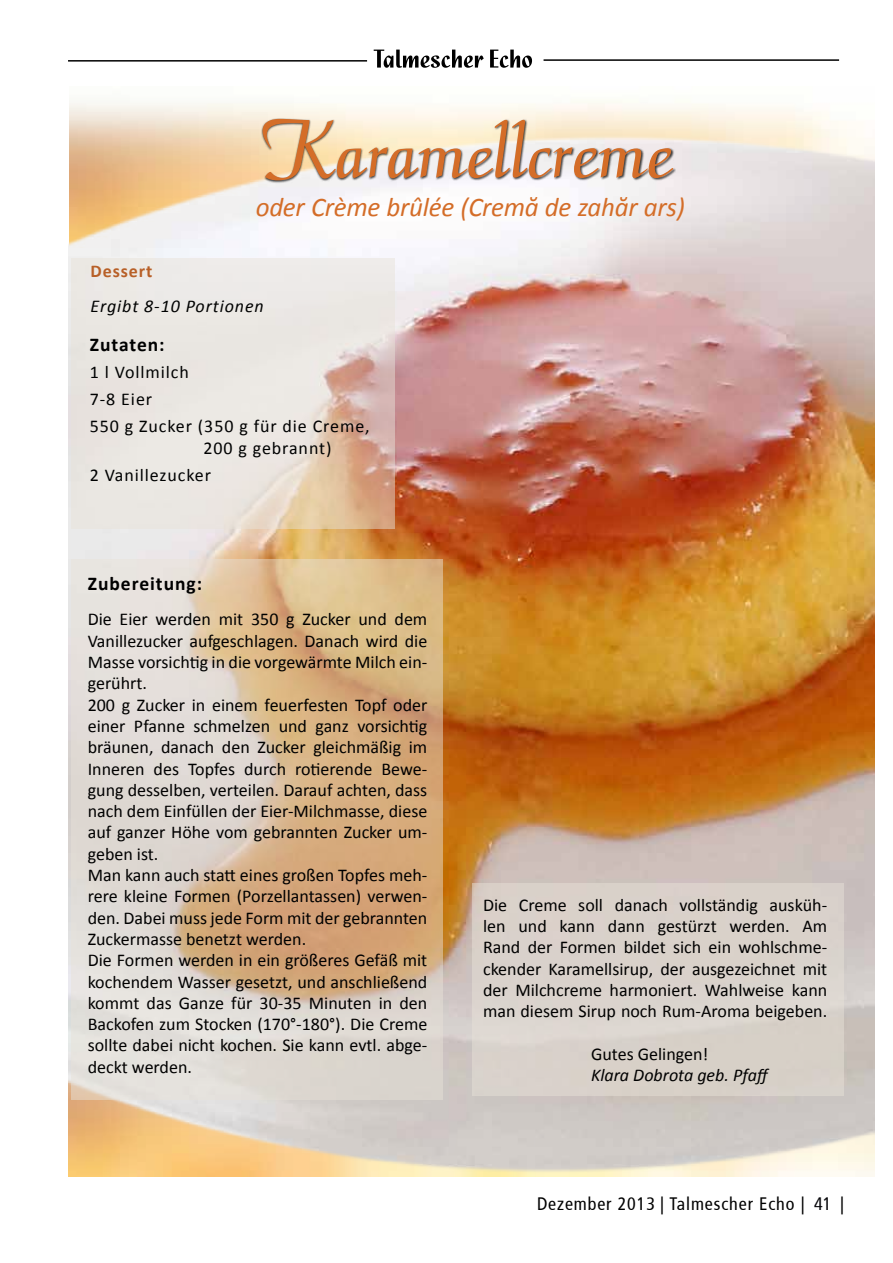
<style>
.page{position:relative;width:893px;height:1263px;background:#fff}
.page>*{position:absolute;margin:0;border:0;box-sizing:border-box;transform-origin:0 0}
.t1{font:italic 27px "Calibri";letter-spacing:-.01em;color:#d46d28}
.t2{font:700 19.5px "Calibri";letter-spacing:.05em;color:#000}
.t3{font:700 19.5px "Calibri";letter-spacing:.045em;color:#000101}
.t4{font:18px/21.3px "Calibri";color:#000}
.t5{font:18px/27px "Calibri";letter-spacing:.05em;color:#000101}
.t6{font:condensed 18px "Frutiger";letter-spacing:.05em;color:#000}
.t7{font:italic 18px "Calibri";color:#000}
.t8{font:italic 18px "Calibri";letter-spacing:.05em;color:#000101}
.t9{font:700 18px "Calibri";letter-spacing:.05em;color:#b86028}
.s1{color:#000101}
.s2{color:#050509}
</style>
<div class="page">
<hr style="left:68px;top:60px;width:299px;height:2px;background:#000">
<hr style="left:544px;top:59px;width:295px;height:2px;background:#000">
<svg style="left:374px;top:50px;width:158px;height:18px"></svg>
<img style="left:69px;top:102px;width:805px;height:1074px">
<svg style="left:72px;top:258px;width:323px;height:271px;background:#e7ded6"></svg>
<div style="left:262px;top:118px;width:414px;height:65px;background:#000;opacity:.75"></div>
<svg style="left:263px;top:119px;width:410px;height:61px;background:#e4c8ac"></svg>
<svg style="left:72px;top:559px;width:371px;height:540px;background:#dcc6ad"></svg>
<div style="left:472px;top:883px;width:371px;height:213px;background:#d9d1ca"></div>
<h1 class="t1" style="left:256px;top:188px;width:431px">oder Crème brûlée (Cremă de zahăr ars)</h1>
<p class="t9" style="left:90px;top:259px;width:63px">Dessert</p>
<p class="t8" style="left:90px;top:293px;width:175px">Ergibt 8-10 Portionen</p>
<p class="t3" style="left:90px;top:332px;width:76px">Zutaten:</p>
<p class="t5" style="left:90px;top:358px;width:281px">1 l Vollmilch<br>7-8 Eier<br>550 g Zucker (350 g für die Creme,</p>
<p class="t5" style="left:90px;top:435px;width:243px;text-indent:114px">200 g gebrannt)<br>2 Vanillezucker</p>
<p class="t2" style="left:88px;top:571px;width:116px">Zubereitung<span class="s1">:</span></p>
<p class="t4" style="left:88px;top:609px;width:341px">Die Eier werden mit 350 g Zucker und dem Vanillezucker aufgeschlagen. Danach wird die Masse vorsichtig in die vorgewärmte Milch ein&shy;gerührt.<br>200 g Zucker in einem feuerfesten Topf oder einer Pfanne schmelzen und ganz vorsichtig bräunen, danach den Zucker gleichmäßig im Inneren des Topfes durch rotierende Bewe&shy;gung desselben, verteilen. Darauf achten, dass nach dem Einfüllen der Eier-Milchmasse, diese auf ganzer Höhe vom gebrannten Zucker um&shy;geben ist.<br>Man kann auch statt eines großen Topfes meh&shy;rere kleine Formen (Porzellantassen) verwen&shy;den. Dabei muss jede Form mit der gebrannten Zuckermasse benetzt werden.<br>Die Formen werden in ein größeres Gefäß mit kochendem Wasser gesetzt, und anschließend kommt das Ganze für 30-35 Minuten in den Backofen zum Stocken (170°-180°). Die Creme sollte dabei nicht kochen. Sie kann evtl. abge&shy;deckt werden.</p>
<p class="t4" style="left:483px;top:894px;width:346px;text-align:justify">Die Creme soll danach vollständig ausküh&shy;len und kann dann gestürzt werden. Am Rand der Formen bildet sich ein wohlschme&shy;ckender Karamellsirup, der ausgezeichnet mit der Milchcreme harmoniert. Wahlweise kann man diesem Sirup noch Rum-Aroma beigeben.</p>
<p class="t4" style="left:591px;top:1043px;width:119px">Gutes Gelingen!</p>
<p class="t7" style="left:591px;top:1063px;width:182px">Klara Dobrota geb. Pfaff</p>
<p class="t6" style="left:537px;top:1193px;width:309px">Dezember 2013 | Talmescher Echo | <span class="s2">41</span> |</p>
</div>
